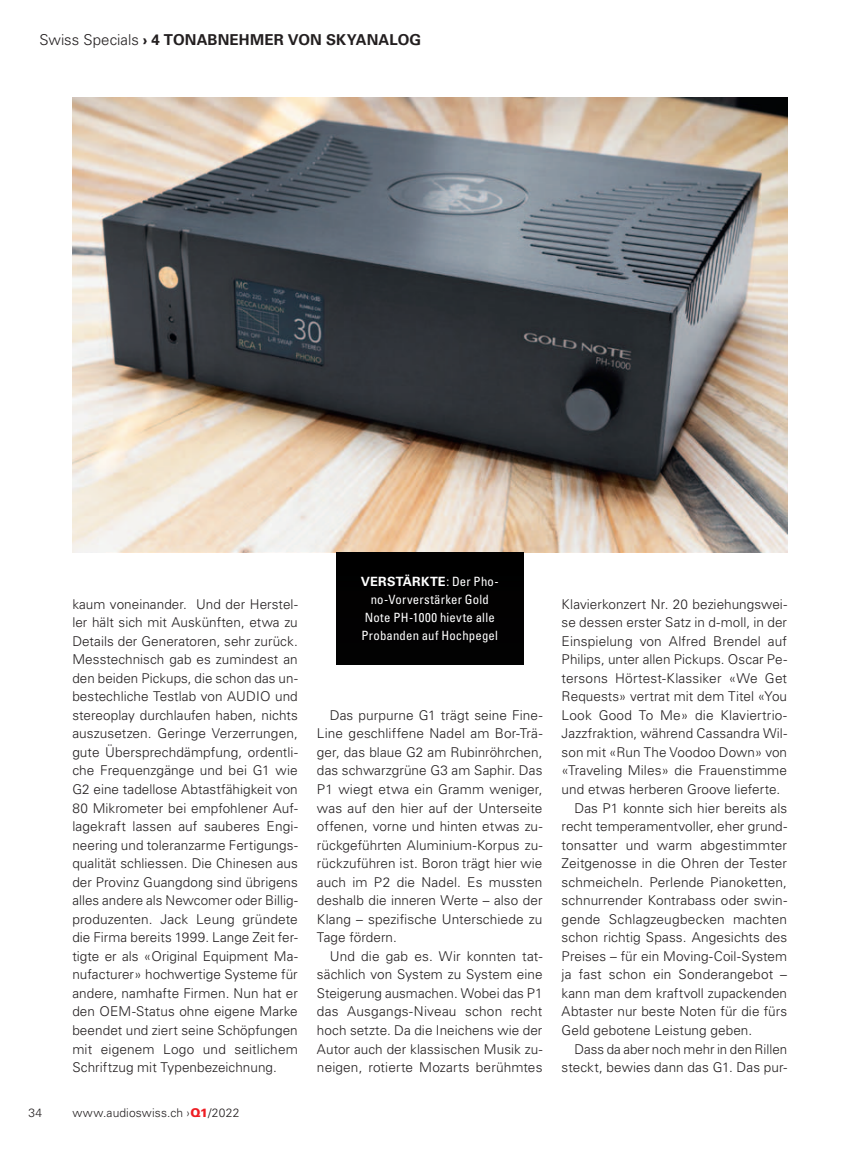
<style>
.page{position:relative;width:851px;height:1149px;background:#fff}
.page>*{position:absolute;margin:0;border:0;box-sizing:border-box;transform-origin:0 0}
.t1{font:700 15px "Univers LT Std";letter-spacing:.01em;color:#231f20}
.t2{font:300 13.5px/18.6px "Univers LT Std";letter-spacing:.005em;color:#231f20;text-align:justify}
.t3{font:condensed 12.75px/18px "Univers LT Std";letter-spacing:.015em;color:#fff;text-align:center}
.t4{font:300 12px "Univers LT Std";letter-spacing:.015em;color:#231f20}
.s1{font-weight:300}
.s2{font-weight:900;color:#ee1d23}
.s3{font-weight:700;font-stretch:normal}
</style>
<div class="page">
<img style="left:72px;top:98px;width:715px;height:454px">
<div style="left:336px;top:552px;width:187px;height:112px;background:#020101"></div>
<p class="t1" style="left:39px;top:31px;width:383px"><span class="s1">Swiss Specials</span> › 4 TONABNEHMER VON SKYANALOG</p>
<p class="t2" style="left:72px;top:594px;width:227px">kaum voneinander. Und der Herstel&shy;ler hält sich mit Auskünften, etwa zu Details der Generatoren, sehr zurück.<br>Messtechnisch gab es zumindest an den beiden Pickups, die schon das un&shy;bestechliche Testlab von AUDIO und stereoplay durchlaufen haben, nichts auszusetzen. Geringe Verzerrungen, gute Übersprechdämpfung, ordentli&shy;che Frequenzgänge und bei G1 wie G2 eine tadellose Abtastfähigkeit von 80 Mikrometer bei empfohlener Auf&shy;lagekraft lassen auf sauberes Engi&shy;neering und toleranzarme Fertigungs&shy;qualität schliessen. Die Chinesen aus der Provinz Guangdong sind übrigens alles andere als Newcomer oder Billig&shy;produzenten. Jack Leung gründete die Firma bereits 1999. Lange Zeit fer&shy;tigte er als «Original Equipment Ma&shy;nufacturer» hochwertige Systeme für andere, namhafte Firmen. Nun hat er den OEM-Status ohne eigene Marke beendet und ziert seine Schöpfungen mit eigenem Logo und seitlichem Schriftzug mit Typenbezeichnung.</p>
<p class="t4" style="left:28px;top:1105px;width:15px">34</p>
<p class="t4" style="left:72px;top:1105px;width:169px">www.audioswiss.ch ›<span class="s2">Q1</span>/2022</p>
<p class="t3" style="left:361px;top:572px;width:139px"><span class="s3">VERSTÄRKTE</span>: Der Pho&shy;no-Vorverstärker Gold<br>Note PH-1000 hievte alle<br>Probanden auf Hochpegel</p>
<p class="t2" style="left:317px;top:705px;width:227px;text-indent:13px">Das purpurne G1 trägt seine Fine-Line geschliffene Nadel am Bor-Trä&shy;ger, das blaue G2 am Rubinröhrchen, das schwarzgrüne G3 am Saphir. Das P1 wiegt etwa ein Gramm weniger, was auf den hier auf der Unterseite offenen, vorne und hinten etwas zu&shy;rückgeführten Aluminium-Korpus zu&shy;rückzuführen ist. Boron trägt hier wie auch im P2 die Nadel. Es mussten deshalb die inneren Werte – also der Klang – spezifische Unterschiede zu Tage fördern.</p>
<p class="t2" style="left:317px;top:946px;width:227px;text-indent:13px">Und die gab es. Wir konnten tat&shy;sächlich von System zu System eine Steigerung ausmachen. Wobei das P1 das Ausgangs-Niveau schon recht hoch setzte. Da die Ineichens wie der Autor auch der klassischen Musik zu&shy;neigen, rotierte Mozarts berühmtes</p>
<p class="t2" style="left:561px;top:594px;width:227px">Klavierkonzert Nr. 20 beziehungswei-</p>
<p class="t2" style="left:561px;top:613px;width:227px">se dessen erster Satz in d-moll, in der</p>
<p class="t2" style="left:561px;top:631px;width:227px">Einspielung von Alfred Brendel auf</p>
<p class="t2" style="left:561px;top:650px;width:227px">Philips, unter allen Pickups. Oscar Pe-</p>
<p class="t2" style="left:561px;top:668px;width:227px">tersons Hörtest-Klassiker «We Get</p>
<p class="t2" style="left:561px;top:687px;width:227px">Requests» vertrat mit dem Titel «You</p>
<p class="t2" style="left:561px;top:705px;width:227px">Look Good To Me» die Klaviertrio-</p>
<p class="t2" style="left:561px;top:724px;width:227px">Jazzfraktion, während Cassandra Wil-</p>
<p class="t2" style="left:561px;top:742px;width:227px">son mit «Run The Voodoo Down» von</p>
<p class="t2" style="left:561px;top:761px;width:227px">«Traveling Miles» die Frauenstimme</p>
<p class="t2" style="left:561px;top:779px;width:220px">und etwas herberen Groove lieferte.</p>
<p class="t2" style="left:574px;top:798px;width:214px">Das P1 konnte sich hier bereits als</p>
<p class="t2" style="left:561px;top:816px;width:227px">recht temperamentvoller, eher grund-</p>
<p class="t2" style="left:561px;top:835px;width:227px">tonsatter und warm abgestimmter</p>
<p class="t2" style="left:561px;top:853px;width:227px">Zeitgenosse in die Ohren der Tester</p>
<p class="t2" style="left:561px;top:872px;width:227px">schmeicheln. Perlende Pianoketten,</p>
<p class="t2" style="left:561px;top:890px;width:227px">schnurrender Kontrabass oder swin-</p>
<p class="t2" style="left:561px;top:909px;width:227px">gende Schlagzeugbecken machten</p>
<p class="t2" style="left:561px;top:927px;width:227px">schon richtig Spass. Angesichts des</p>
<p class="t2" style="left:561px;top:946px;width:227px">Preises – für ein Moving-Coil-System</p>
<p class="t2" style="left:561px;top:965px;width:227px">ja fast schon ein Sonderangebot –</p>
<p class="t2" style="left:561px;top:983px;width:227px">kann man dem kraftvoll zupackenden</p>
<p class="t2" style="left:561px;top:1002px;width:227px">Abtaster nur beste Noten für die fürs</p>
<p class="t2" style="left:561px;top:1020px;width:192px">Geld gebotene Leistung geben.</p>
<p class="t2" style="left:574px;top:1039px;width:214px">Dass da aber noch mehr in den Rillen</p>
<p class="t2" style="left:561px;top:1057px;width:227px">steckt, bewies dann das G1. Das pur-</p>
</div>
